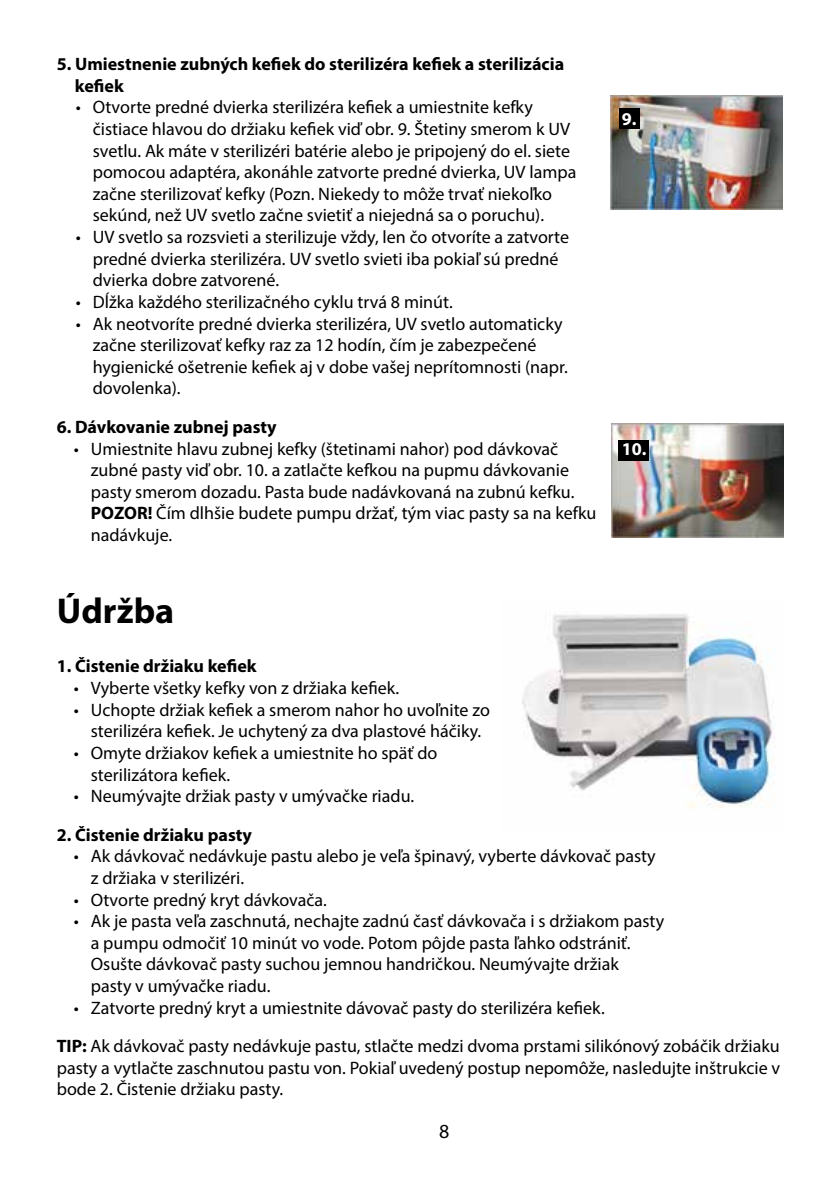
<style>
.page{position:relative;width:840px;height:1191px;background:#fff}
.page>*{position:absolute;margin:0;border:0;box-sizing:border-box;transform-origin:0 0}
.t1{font:700 36px "Myriad Pro";color:#000}
.t2{font:20px "Myriad Pro";color:#000}
.t3{font:18px/21.6px "Myriad Pro";color:#000}
.t4{font:700 18px/21.6px "Myriad Pro";color:#000}
.t5{font:700 18px "Myriad Pro";color:#fff}
.s1{font-weight:700}
</style>
<div class="page">
<img style="left:610px;top:96px;width:172px;height:114px">
<div style="left:618px;top:108px;width:21px;height:20px;background:#000"></div>
<img style="left:611px;top:423px;width:171px;height:115px">
<div style="left:618px;top:440px;width:30px;height:20px;background:#000"></div>
<img style="left:522px;top:614px;width:252px;height:194px">
<p class="t4" style="left:75px;top:53px;width:490px;text-indent:-18px">5. Umiestnenie zubných kefiek do sterilizéra kefiek a sterilizácia kefiek</p>
<p class="t3" style="left:93px;top:96px;width:485px;text-indent:-17px">• Otvorte predné dvierka sterilizéra kefiek a umiestnite kefky čistiace hlavou do držiaku kefiek viď obr. 9. Štetiny smerom k UV svetlu. Ak máte v sterilizéri batérie alebo je pripojený do el. siete pomocou adaptéra, akonáhle zatvorte predné dvierka, UV lampa začne sterilizovať kefky (Pozn. Niekedy to môže trvať niekoľko sekúnd, než UV svetlo začne svietiť a niejedná sa o poruchu).</p>
<p class="t3" style="left:93px;top:226px;width:477px;text-indent:-17px">• UV svetlo sa rozsvieti a sterilizuje vždy, len čo otvoríte a zatvorte predné dvierka sterilizéra. UV svetlo svieti iba pokiaľ sú predné dvierka dobre zatvorené.</p>
<p class="t3" style="left:76px;top:291px;width:378px">• Dĺžka každého sterilizačného cyklu trvá 8 minút.</p>
<p class="t3" style="left:93px;top:312px;width:476px;text-indent:-17px">• Ak neotvoríte predné dvierka sterilizéra, UV svetlo automaticky začne sterilizovať kefky raz za 12 hodín, čím je zabezpečené hygienické ošetrenie kefiek aj v dobe vašej neprítomnosti (napr. dovolenka).</p>
<p class="t4" style="left:57px;top:415px;width:221px">6. Dávkovanie zubnej pasty</p>
<p class="t3" style="left:91px;top:437px;width:507px;text-indent:-17px">• Umiestnite hlavu zubnej kefky (štetinami nahor) pod dávkovač zubné pasty viď obr. 10. a zatlačte kefkou na pupmu dávkovanie pasty smerom dozadu. Pasta bude nadávkovaná na zubnú kefku.<br><span class="s1">POZOR!</span> Čím dlhšie budete pumpu držať, tým viac pasty sa na kefku nadávkuje.</p>
<p class="t5" style="left:621px;top:107px;width:16px">9.</p>
<p class="t5" style="left:621px;top:437px;width:26px">10.</p>
<h1 class="t1" style="left:57px;top:587px;width:119px">Údržba</h1>
<p class="t4" style="left:57px;top:655px;width:201px">1. Čistenie držiaku kefiek</p>
<p class="t3" style="left:74px;top:677px;width:327px">• Vyberte všetky kefky von z držiaka kefiek.</p>
<p class="t3" style="left:74px;top:698px;width:417px;text-align:center">• Uchopte držiak kefiek a smerom nahor ho uvoľnite zo sterilizéra kefiek. Je uchytený za dva plastové háčiky.</p>
<p class="t3" style="left:91px;top:742px;width:348px;text-indent:-17px">• Omyte držiakov kefiek a umiestnite ho späť do sterilizátora kefiek.</p>
<p class="t3" style="left:74px;top:785px;width:342px">• Neumývajte držiak pasty v umývačke riadu.</p>
<p class="t4" style="left:57px;top:823px;width:196px">2. Čistenie držiaku pasty</p>
<p class="t3" style="left:91px;top:845px;width:566px;text-indent:-17px">• Ak dávkovač nedávkuje pastu alebo je veľa špinavý, vyberte dávkovač pasty z držiaka v sterilizéri.</p>
<p class="t3" style="left:74px;top:888px;width:254px">• Otvorte predný kryt dávkovača.</p>
<p class="t3" style="left:91px;top:910px;width:574px;text-indent:-17px">• Ak je pasta veľa zaschnutá, nechajte zadnú časť dávkovača i s držiakom pasty a pumpu odmočiť 10 minút vo vode. Potom pôjde pasta ľahko odstrániť.<br>Osušte dávkovač pasty suchou jemnou handričkou. Neumývajte držiak pasty v umývačke riadu.</p>
<p class="t3" style="left:57px;top:988px;width:724px;line-height:38.6px;text-indent:17px">• Zatvorte predný kryt a umiestnite dávovač pasty do sterilizéra kefiek.<br><span class="s1">TIP:</span> Ak dávkovač pasty nedávkuje pastu, stlačte medzi dvoma prstami silikónový zobáčik držiaku</p>
<p class="t3" style="left:57px;top:1056px;width:724px">pasty a vytlačte zaschnutou pastu von. Pokiaľ uvedený postup nepomôže, nasledujte inštrukcie v bode 2. Čistenie držiaku pasty.</p>
<p class="t2" style="left:439px;top:1119px;width:12px">8</p>
</div>
